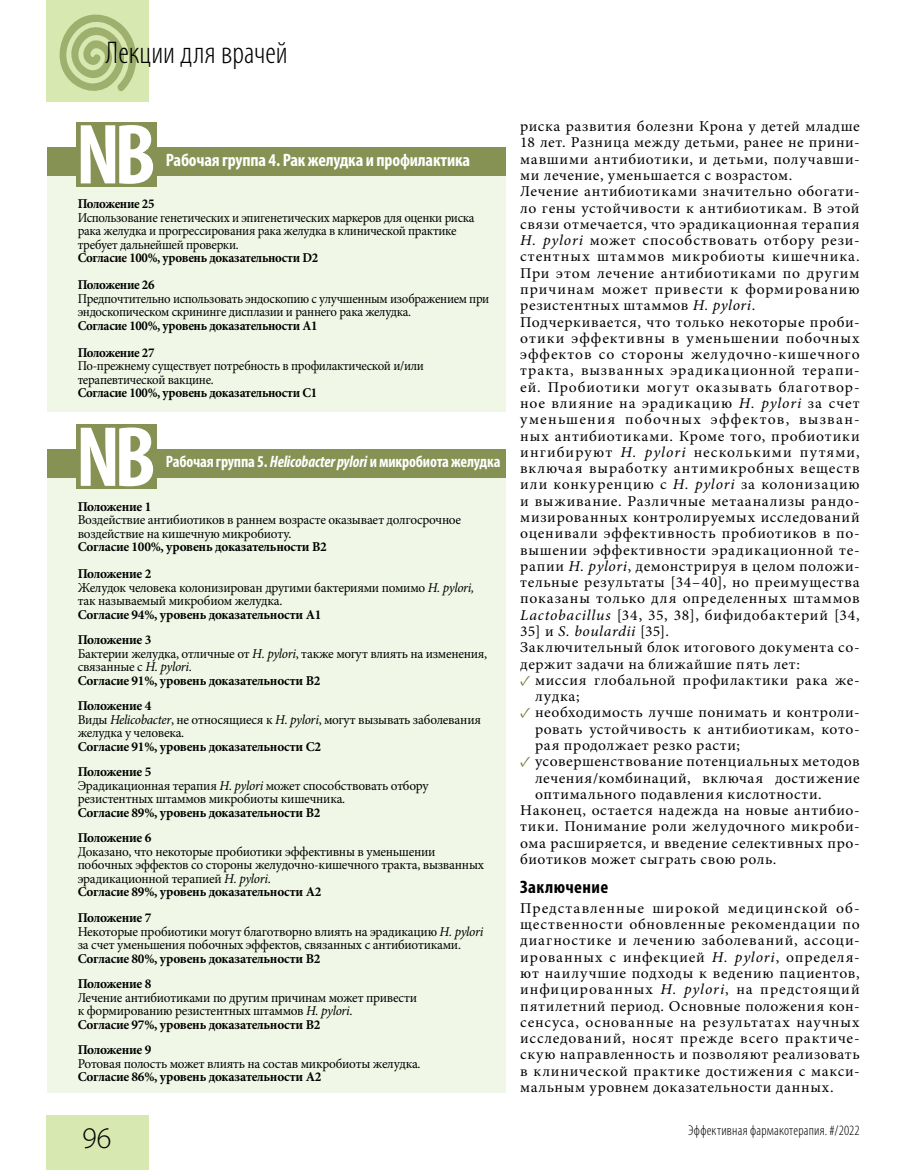
<style>
.page{position:relative;width:915px;height:1170px;background:#fff}
.page>*{position:absolute;margin:0;border:0;box-sizing:border-box;transform-origin:0 0}
.t1{font:700 condensed 86.25px "Myriad Pro";color:#fff}
.t2{font:300 condensed 31.5px "Myriad Pro";color:#000}
.t3{font:300 30px "Myriad Pro";color:#000}
.t4{font:700 condensed 18px "Myriad Pro";letter-spacing:-.01em;color:#fff}
.t5{font:700 condensed 18px "Myriad Pro";letter-spacing:.02em;color:#000;scale:1.04 1}
.t6{font:700 condensed 16.5px "Myriad Pro";letter-spacing:-.01em;color:#fff}
.t7{font:15px/16.4px "Minion Pro";letter-spacing:.045em;color:#000;scale:1.04 1}
.t8{font:300 condensed 14.25px "Myriad Pro";letter-spacing:.015em;color:#000}
.t9{font:13.5px/13.5px "Minion Pro";letter-spacing:-.02em;color:#000}
.t10{font:13.5px/13.5px "Minion Pro";letter-spacing:-.02em;color:#000;scale:.95 1}
.t11{font:700 13.5px/25.5px "Minion Pro";letter-spacing:-.025em;color:#000}
.t12{font:700 13.5px/27px "Minion Pro";letter-spacing:-.025em;color:#000;scale:.95 1}
.s1{font-style:italic}
.s2{font-weight:700}
.s3{color:#6e7a34}
</style>
<div class="page">
<div style="left:47px;top:1114px;width:102px;height:55px;background:#d7e8b1"></div>
<div style="left:47px;top:0;width:102px;height:102px;background:#d7e8b1"></div>
<svg style="left:59px;top:14px;width:78px;height:77px"></svg>
<div style="left:47px;top:147px;width:458px;height:264px;background:#f1f7e6"></div>
<div style="left:47px;top:450px;width:458px;height:641px;background:#f1f7e6"></div>
<div style="left:47px;top:147px;width:458px;height:28px;background:#869154"></div>
<div style="left:47px;top:449px;width:458px;height:28px;background:#869154"></div>
<div style="left:76px;top:122px;width:80px;height:65px;background:#869154"></div>
<div style="left:76px;top:424px;width:80px;height:65px;background:#869154"></div>
<h2 class="t2" style="left:106px;top:34px;width:183px">Лекции для врачей</h2>
<h1 class="t1" style="left:76px;top:101px;width:82px">NB</h1>
<p class="t4" style="left:166px;top:149px;width:306px">Рабочая группа 4. Рак желудка и профилактика</p>
<p class="t12" style="left:78px;top:190px;width:82px">Положение 25</p>
<p class="t10" style="left:78px;top:211px;width:419px">Использование генетических и эпигенетических маркеров для оценки риска рака желудка и прогрессирования рака желудка в клинической практике требует дальнейшей проверки.</p>
<p class="t12" style="left:78px;top:244px;width:255px">Согласие 100%, уровень доказательности D2<br>Положение 26</p>
<p class="t10" style="left:78px;top:292px;width:435px">Предпочтительно использовать эндоскопию с улучшенным изображением при эндоскопическом скрининге дисплазии и раннего рака желудка.</p>
<p class="t12" style="left:78px;top:312px;width:254px">Согласие 100%, уровень доказательности A1<br>Положение 27</p>
<p class="t10" style="left:78px;top:359px;width:366px">По-прежнему существует потребность в профилактической и/или терапевтической вакцине.</p>
<p class="t12" style="left:78px;top:379px;width:253px">Согласие 100%, уровень доказательности C1</p>
<h1 class="t1" style="left:76px;top:403px;width:82px">NB</h1>
<p class="t6" style="left:166px;top:451px;width:336px">Рабочая группа 5. <span class="s1">Helicobacter pylori</span> и микробиота желудка</p>
<p class="t11" style="left:78px;top:493px;width:75px">Положение 1</p>
<p class="t9" style="left:78px;top:513px;width:385px">Воздействие антибиотиков в раннем возрасте оказывает долгосрочное воздействие на кишечную микробиоту.</p>
<p class="t11" style="left:78px;top:533px;width:251px;line-height:27px">Согласие 100%, уровень доказательности В2<br>Положение 2</p>
<p class="t9" style="left:78px;top:580px;width:398px">Желудок человека колонизирован другими бактериями помимо <span class="s1">H. pylori, </span>так называемый микробиом желудка.</p>
<p class="t11" style="left:78px;top:601px;width:245px">Согласие 94%, уровень доказательности А1<br>Положение 3</p>
<p class="t9" style="left:78px;top:646px;width:411px">Бактерии желудка, отличные от <span class="s1">H. pylori</span>, также могут влиять на изменения, связанные с <span class="s1">H. pylori</span>.<br><span class="s2">Согласие 91%, уровень доказательности В2</span></p>
<p class="t9" style="left:78px;top:699px;width:405px"><span class="s2">Положение 4<br></span>Виды <span class="s1">Helicobacter</span>, не относящиеся к <span class="s1">H. pylori</span>, могут вызывать заболевания желудка у человека.</p>
<p class="t11" style="left:78px;top:733px;width:245px">Согласие 91%, уровень доказательности С2<br>Положение 5</p>
<p class="t9" style="left:78px;top:778px;width:352px">Эрадикационная терапия <span class="s1">H. pylori</span> может способствовать отбору резистентных штаммов микробиоты кишечника.</p>
<p class="t11" style="left:78px;top:799px;width:244px">Согласие 89%, уровень доказательности В2<br>Положение 6</p>
<p class="t9" style="left:78px;top:844px;width:408px">Доказано, что некоторые пробиотики эффективны в уменьшении побочных эффектов со стороны желудочно-кишечного тракта, вызванных эрадикационной терапией <span class="s1">H. pylori</span>.<br><span class="s2">Согласие 89%, уровень доказательности А2</span></p>
<p class="t9" style="left:78px;top:910px;width:407px"><span class="s2">Положение 7<br></span>Некоторые пробиотики могут благотворно влиять на эрадикацию <span class="s1">H. pylori </span>за счет уменьшения побочных эффектов, связанных с антибиотиками.</p>
<p class="t11" style="left:78px;top:945px;width:244px">Согласие 80%, уровень доказательности В2<br>Положение 8</p>
<p class="t9" style="left:78px;top:990px;width:341px">Лечение антибиотиками по другим причинам может привести к формированию резистентных штаммов <span class="s1">H. pylori</span>.<br><span class="s2">Согласие 97%, уровень доказательности В2</span></p>
<p class="t11" style="left:78px;top:1036px;width:75px">Положение 9</p>
<p class="t9" style="left:78px;top:1056px;width:344px">Ротовая полость может влиять на состав микробиоты желудка.</p>
<p class="t11" style="left:78px;top:1063px;width:245px">Согласие 86%, уровень доказательности А2</p>
<p class="t7" style="left:520px;top:118px;width:328px">риска развития болезни Крона у детей младше 18 лет. Разница между детьми, ранее не прини&shy;мавшими антибиотики, и детьми, получавши&shy;ми лечение, уменьшается с возрастом.<br>Лечение антибиотиками значительно обогати&shy;ло гены устойчивости к антибиотикам. В этой связи отмечается, что эрадикационная терапия <span class="s1">H. pylori</span> может способствовать отбору рези&shy;стентных штаммов микробиоты кишечника.<br>При этом лечение антибиотиками по другим причинам может привести к формированию резистентных штаммов <span class="s1">H. pylori</span>.<br>Подчеркивается, что только некоторые проби&shy;отики эффективны в уменьшении побочных эффектов со стороны желудочно-кишечного тракта, вызванных эрадикационной терапи&shy;ей. Пробиотики могут оказывать благотвор&shy;ное влияние на эрадикацию <span class="s1">H. pylori</span> за счет уменьшения побочных эффектов, вызван&shy;ных антибиотиками. Кроме того, пробиотики ингибируют <span class="s1">H. pylori</span> несколькими путями, включая выработку антимикробных веществ или конкуренцию с <span class="s1">H. pylori</span> за колонизацию и выживание. Различные метаанализы рандо&shy;мизированных контролируемых исследований оценивали эффективность пробиотиков в по&shy;вышении эффективности эрадикационной те&shy;рапии <span class="s1">H. pylori</span>, демонстрируя в целом положи&shy;тельные результаты [34–40], но преимущества показаны только для определенных штаммов <span class="s1">Lactobacillus</span> [34, 35, 38], бифидобактерий [34, 35] и <span class="s1">S. boulardii</span> [35].<br>Заключительный блок итогового документа со&shy;держит задачи на ближайшие пять лет:</p>
<p class="t7" style="left:535px;top:672px;width:313px;text-indent:-15px"><span class="s3">✓</span> миссия глобальной профилактики рака же&shy;лудка;</p>
<p class="t7" style="left:535px;top:704px;width:313px;text-align:justify;text-indent:-15px"><span class="s3">✓</span> необходимость лучше понимать и контроли&shy;ровать устойчивость к антибиотикам, кото&shy;рая продолжает резко расти;</p>
<p class="t7" style="left:520px;top:753px;width:328px"><span class="s3">✓</span> усовершенствование потенциальных методов</p>
<p class="t7" style="left:535px;top:769px;width:313px">лечения/комбинаций, включая достижение</p>
<p class="t7" style="left:535px;top:785px;width:277px">оптимального подавления кислотности.</p>
<p class="t7" style="left:520px;top:802px;width:328px">Наконец, остается надежда на новые антибио-</p>
<p class="t7" style="left:520px;top:818px;width:328px">тики. Понимание роли желудочного микроби-</p>
<p class="t7" style="left:520px;top:834px;width:328px">ома расширяется, и введение селективных про-</p>
<p class="t7" style="left:520px;top:851px;width:248px">биотиков может сыграть свою роль.</p>
<p class="t5" style="left:520px;top:875px;width:86px">Заключение</p>
<p class="t7" style="left:520px;top:899px;width:328px;text-align:justify">Представленные широкой медицинской об&shy;щественности обновленные рекомендации по диагностике и лечению заболеваний, ассоци&shy;ированных с инфекцией <span class="s1">H. pylori</span>, определя&shy;ют наилучшие подходы к ведению пациентов, инфицированных <span class="s1">H. pylori</span>, на предстоящий пятилетний период. Основные положения кон&shy;сенсуса, основанные на результатах научных исследований, носят прежде всего практиче&shy;скую направленность и позволяют реализовать в клинической практике достижения с макси&shy;мальным уровнем доказательности данных.</p>
<h3 class="t3" style="left:82px;top:1119px;width:31px">96</h3>
<p class="t8" style="left:688px;top:1121px;width:173px">Эффективная фармакотерапия. #/2022</p>
</div>
